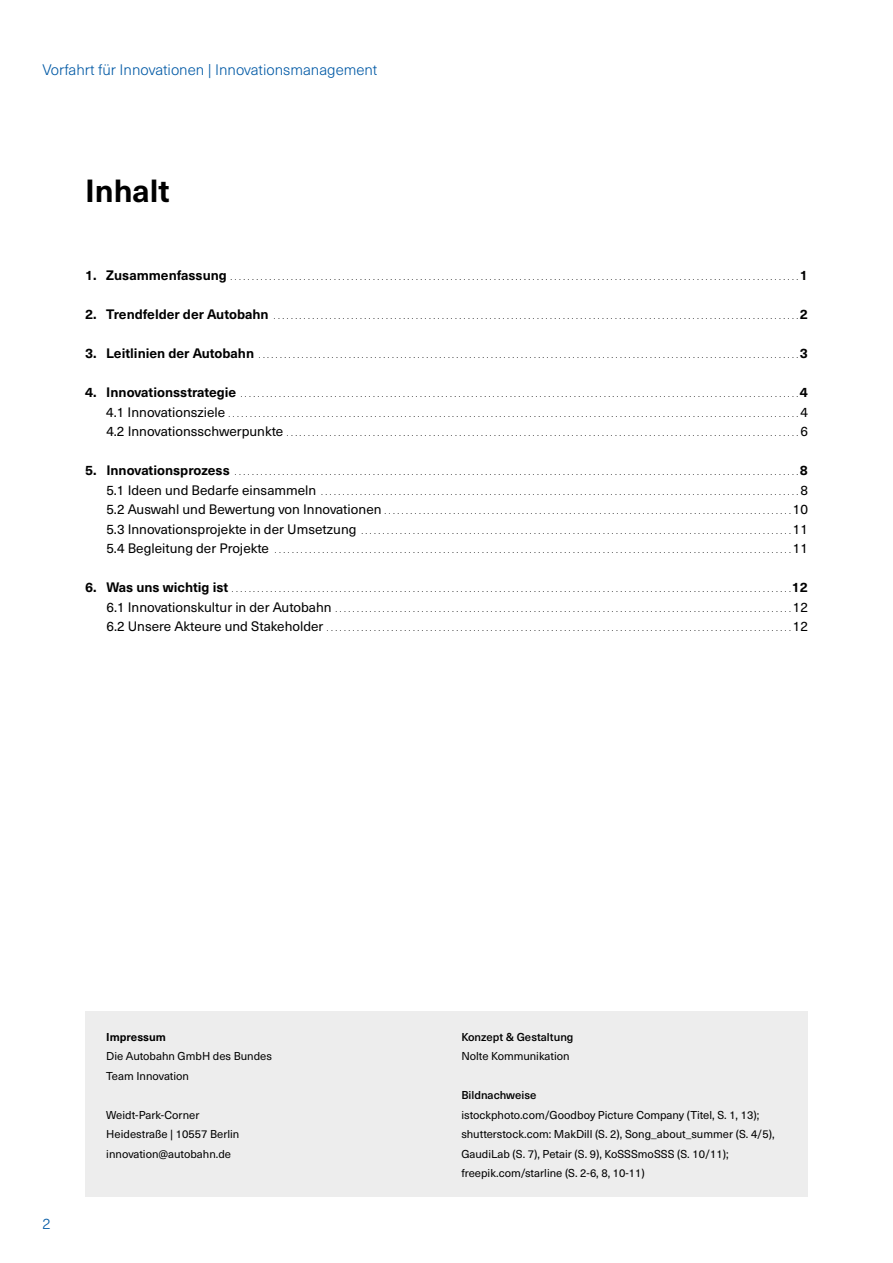
<style>
.page{position:relative;width:893px;height:1263px;background:#fff}
.page>*{position:absolute;margin:0;border:0;box-sizing:border-box;transform-origin:0 0}
.t1{font:700 31.5px "Neue Haas Unica W1 G";color:#000}
.t2{font:300 15px "Neue Haas Unica W1 G";color:#0059a5}
.t3{font:13.5px "Neue Haas Unica W1 G";color:#000}
.t4{font:700 13.5px "Neue Haas Unica W1 G";color:#000}
.t5{font:11.25px/19.5px "Neue Haas Unica W1 G";color:#000}
.t6{font:500 11.25px "Neue Haas Unica W1 G";color:#000}
.t7{font:700 11.25px "Neue Haas Unica W1 G";color:#000}
.t8{font:300 9px/19.5px "Neue Haas Unica W1 G";color:#000;text-align:right}
</style>
<div class="page">
<div style="left:85px;top:1012px;width:723px;height:185px;background:#ededed"></div>
<h2 class="t2" style="left:43px;top:59px;width:336px">Vorfahrt für Innovationen | Innovationsmanagement</h2>
<h1 class="t1" style="left:85px;top:167px;width:86px">Inhalt</h1>
<h3 class="t4" style="left:85px;top:265px;width:143px">1. Zusammenfassung</h3>
<h3 class="t4" style="left:800px;top:265px;width:10px">1</h3>
<h3 class="t4" style="left:85px;top:304px;width:185px">2. Trendfelder der Autobahn</h3>
<h3 class="t4" style="left:800px;top:304px;width:10px">2</h3>
<h3 class="t4" style="left:85px;top:343px;width:171px">3. Leitlinien der Autobahn</h3>
<h3 class="t4" style="left:800px;top:343px;width:10px">3</h3>
<h3 class="t4" style="left:85px;top:382px;width:153px">4. Innovationsstrategie</h3>
<h3 class="t4" style="left:800px;top:382px;width:10px">4</h3>
<h3 class="t3" style="left:106px;top:402px;width:120px">4.1 Innovationsziele</h3>
<h3 class="t3" style="left:800px;top:402px;width:9px">4</h3>
<h3 class="t3" style="left:106px;top:422px;width:178px">4.2 Innovationsschwerpunkte</h3>
<h3 class="t3" style="left:800px;top:422px;width:9px">6</h3>
<h3 class="t4" style="left:85px;top:460px;width:146px">5. Innovationsprozess</h3>
<h3 class="t4" style="left:800px;top:460px;width:10px">8</h3>
<h3 class="t3" style="left:106px;top:480px;width:211px">5.1 Ideen und Bedarfe einsammeln</h3>
<h3 class="t3" style="left:800px;top:480px;width:9px">8</h3>
<h3 class="t3" style="left:106px;top:500px;width:277px">5.2 Auswahl und Bewertung von Innovationen</h3>
<h3 class="t3" style="left:793px;top:500px;width:17px">10</h3>
<h3 class="t3" style="left:106px;top:519px;width:252px">5.3 Innovationsprojekte in der Umsetzung</h3>
<h3 class="t3" style="left:793px;top:519px;width:17px">11</h3>
<h3 class="t3" style="left:106px;top:539px;width:164px">5.4 Begleitung der Projekte</h3>
<h3 class="t3" style="left:793px;top:539px;width:17px">11</h3>
<h3 class="t4" style="left:85px;top:577px;width:145px">6. Was uns wichtig ist</h3>
<h3 class="t4" style="left:792px;top:577px;width:18px">12</h3>
<h3 class="t3" style="left:106px;top:597px;width:227px">6.1 Innovationskultur in der Autobahn</h3>
<h3 class="t3" style="left:793px;top:597px;width:17px">12</h3>
<h3 class="t3" style="left:106px;top:617px;width:219px">6.2 Unsere Akteure und Stakeholder</h3>
<h3 class="t3" style="left:793px;top:617px;width:17px">12</h3>
<p class="t8" style="left:231px;top:267px;width:569px">....................................................................................................................................</p>
<p class="t8" style="left:274px;top:306px;width:526px">..........................................................................................................................</p>
<p class="t8" style="left:259px;top:345px;width:541px">..............................................................................................................................</p>
<p class="t8" style="left:241px;top:384px;width:559px">...................................................................................................................................</p>
<p class="t8" style="left:229px;top:403px;width:571px">..................................................................................................................................... .......................................................................................................................</p>
<p class="t8" style="left:235px;top:462px;width:565px">................................................................................................................................... ...............................................................................................................</p>
<p class="t8" style="left:385px;top:501px;width:408px">...............................................................................................</p>
<p class="t8" style="left:361px;top:520px;width:431px">....................................................................................................</p>
<p class="t8" style="left:275px;top:540px;width:517px">........................................................................................................................</p>
<p class="t8" style="left:232px;top:579px;width:561px">..................................................................................................................................</p>
<p class="t8" style="left:327px;top:598px;width:466px">.......................................................................................................... ............................................................................................................</p>
<h2 class="t2" style="left:43px;top:1213px;width:10px">2</h2>
<p class="t7" style="left:106px;top:1028px;width:61px">Impressum</p>
<p class="t5" style="left:106px;top:1046px;width:167px">Die Autobahn GmbH des Bundes<br>Team Innovation</p>
<p class="t5" style="left:106px;top:1104px;width:135px">Weidt-Park-Corner<br>Heidestraße | 10557 Berlin innovation@autobahn.de</p>
<p class="t6" style="left:461px;top:1028px;width:114px">Konzept &amp; Gestaltung</p>
<p class="t5" style="left:461px;top:1046px;width:110px">Nolte Kommunikation</p>
<p class="t6" style="left:461px;top:1087px;width:77px">Bildnachweise</p>
<p class="t5" style="left:461px;top:1104px;width:315px">istockphoto.com/Goodboy Picture Company (Titel, S. 1, 13); shutterstock.com: MakDill (S. 2), Song_about_summer (S. 4/5), GaudiLab (S. 7), Petair (S. 9), KoSSSmoSSS (S. 10/11); freepik.com/starline (S. 2-6, 8, 10-11)</p>
</div>
